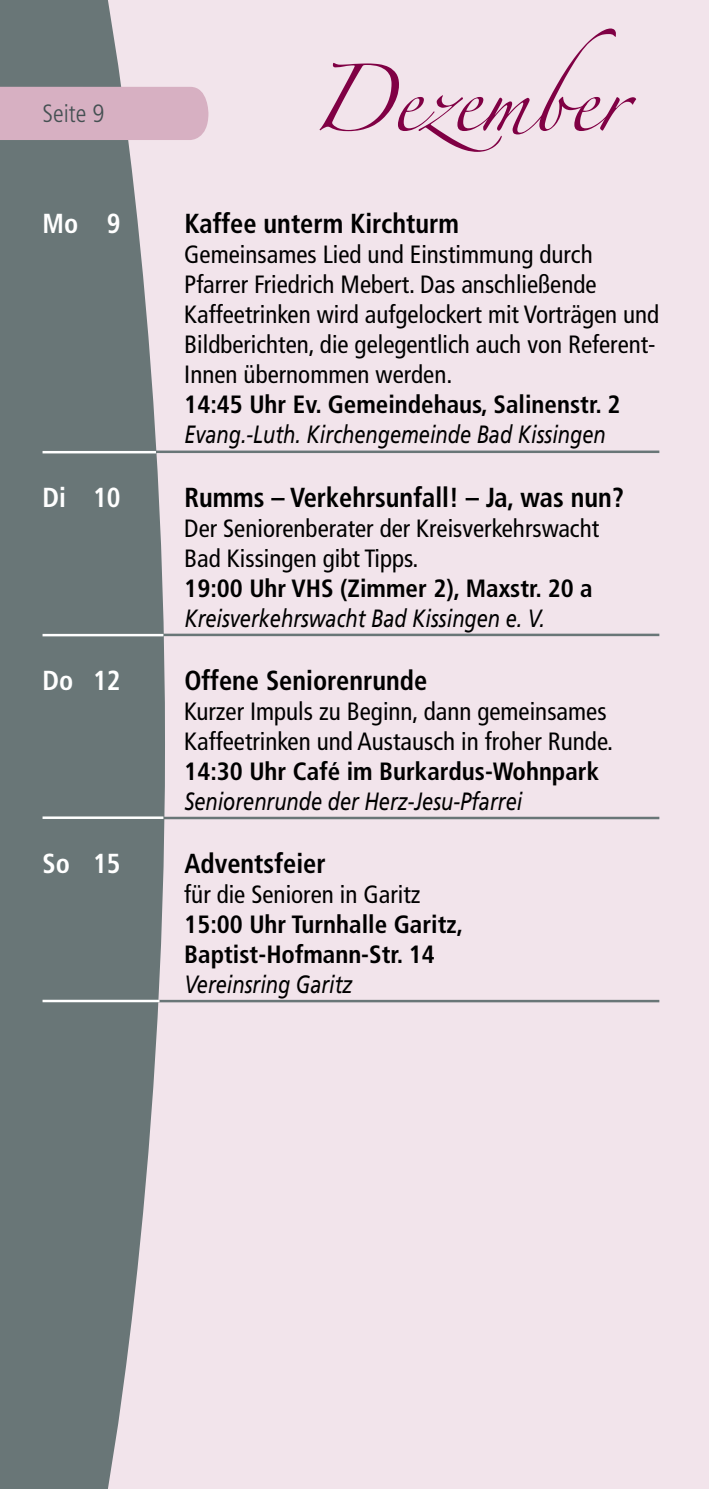
<style>
.page{position:relative;width:709px;height:1489px;background:#fff}
.page>*{position:absolute;margin:0;border:0;box-sizing:border-box;transform-origin:0 0}
.t1{font:60px "Zapfino";color:#800044;scale:.96 1}
.t2{font:700 condensed 27.5px "Frutiger";color:#000;scale:.96 1}
.t3{font:700 condensed 27.5px "Frutiger";color:#fff;scale:.96 1}
.t4{font:condensed 25px/30px "Frutiger";color:#000}
.t5{font:700 condensed 25px/30px "Frutiger";color:#000}
.t6{font:italic 25px "Frutiger";color:#000;scale:.8 1}
.t7{font:300 condensed 25px "Frutiger";color:#445052}
</style>
<div class="page">
<div style="left:0;top:0;width:709px;height:1488px;background:#f2e4eb"></div>
<svg style="left:0;top:0;width:165px;height:1488px;background:#778183"></svg>
<div style="left:0;top:87px;width:208px;height:53px;background:#d7b0c2"></div>
<hr style="left:43px;top:450px;width:616px;height:3px;background:#697677">
<hr style="left:43px;top:633px;width:616px;height:3px;background:#697677">
<hr style="left:43px;top:816px;width:616px;height:3px;background:#697677">
<hr style="left:43px;top:999px;width:616px;height:3px;background:#697677">
<hr style="left:43px;top:451px;width:113px;height:2px;background:#fff">
<hr style="left:43px;top:634px;width:120px;height:2px;background:#fff">
<hr style="left:43px;top:816px;width:120px;height:3px;background:#fff">
<hr style="left:43px;top:999px;width:116px;height:3px;background:#fff">
<p class="t7" style="left:43px;top:99px;width:63px">Seite 9</p>
<h1 class="t1" style="left:310px;top:74px;width:330px">Dezember</h1>
<p class="t3" style="left:43px;top:207px;width:83px">Mo 9</p>
<p class="t2" style="left:184px;top:207px;width:288px">Kaffee unterm Kirchturm</p>
<p class="t4" style="left:184px;top:240px;width:476px">Gemeinsames Lied und Einstimmung durch Pfarrer Friedrich Mebert. Das anschließende Kaffeetrinken wird aufgelockert mit Vorträgen und Bildberichten, die gelegentlich auch von Referent-Innen übernommen werden.</p>
<p class="t5" style="left:184px;top:390px;width:437px">14:45 Uhr Ev. Gemeindehaus, Salinenstr. 2</p>
<p class="t6" style="left:184px;top:420px;width:528px">Evang.-Luth. Kirchengemeinde Bad Kissingen</p>
<p class="t3" style="left:43px;top:480px;width:83px">Di 10</p>
<p class="t2" style="left:184px;top:480px;width:459px">Rumms – Verkehrsunfall! – Ja, was nun?</p>
<p class="t4" style="left:184px;top:513px;width:416px">Der Seniorenberater der Kreisverkehrswacht<br>Bad Kissingen gibt Tipps.</p>
<p class="t5" style="left:184px;top:573px;width:410px">19:00 Uhr VHS (Zimmer 2), Maxstr. 20 a</p>
<p class="t6" style="left:184px;top:603px;width:452px">Kreisverkehrswacht Bad Kissingen e. V.</p>
<p class="t3" style="left:43px;top:663px;width:83px">Do 12</p>
<p class="t2" style="left:184px;top:663px;width:254px">Offene Seniorenrunde</p>
<p class="t4" style="left:184px;top:696px;width:430px">Kurzer Impuls zu Beginn, dann gemeinsames<br>Kaffeetrinken und Austausch in froher Runde.</p>
<p class="t5" style="left:184px;top:756px;width:416px">14:30 Uhr Café im Burkardus-Wohnpark</p>
<p class="t6" style="left:184px;top:786px;width:424px">Seniorenrunde der Herz-Jesu-Pfarrei</p>
<p class="t3" style="left:43px;top:846px;width:83px">So 15</p>
<p class="t2" style="left:184px;top:846px;width:149px">Adventsfeier</p>
<p class="t4" style="left:184px;top:879px;width:238px">für die Senioren in Garitz</p>
<p class="t5" style="left:184px;top:909px;width:280px">15:00 Uhr Turnhalle Garitz,<br>Baptist-Hofmann-Str. 14</p>
<p class="t6" style="left:184px;top:969px;width:212px">Vereinsring Garitz</p>
</div>
